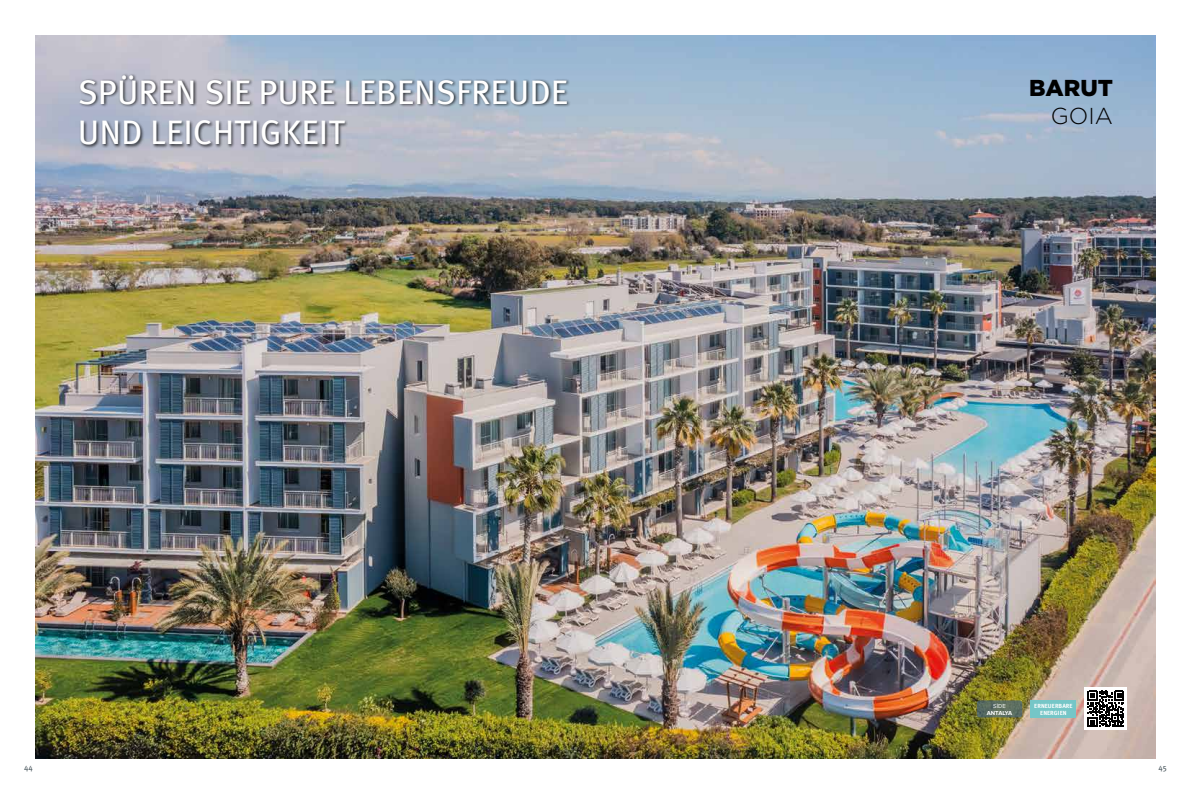
<style>
.page{position:relative;width:1191px;height:794px;background:#fff}
.page>*{position:absolute;margin:0;border:0;box-sizing:border-box;transform-origin:0 0}
.t1{font:34px/40.8px "Meta Pro";color:#fff}
.t2{font:900 23px "Gotham";color:#000}
.t3{font:300 23px "Gotham";color:#000}
.t4{font:8px "Meta Pro";color:#4e5b61}
.t5{font:700 6px/7.2px "Meta Pro";letter-spacing:.01em;color:#fff;text-align:center}
.t6{font:700 6px "Proxima Nova";letter-spacing:-.03em;color:#fff}
.t7{font:6px "Proxima Nova";color:#fff}
</style>
<div class="page">
<img style="left:35px;top:35px;width:1120px;height:723px">
<div style="left:79px;top:73px;width:492px;height:76px;background:#000;opacity:.75"></div>
<div style="left:1084px;top:687px;width:43px;height:43px;background:#fff"></div>
<svg style="left:1087px;top:690px;width:37px;height:37px"></svg>
<div style="left:1030px;top:700px;width:46px;height:17px;background:#75c6c7"></div>
<svg style="left:977px;top:700px;width:45px;height:17px"></svg>
<p class="t1" style="left:78px;top:72px;width:492px">SPÜREN SIE PURE LEBENSFREUDE<br>UND LEICHTIGKEIT</p>
<p class="t2" style="left:1029px;top:72px;width:85px">BARUT</p>
<p class="t3" style="left:1051px;top:101px;width:64px">GOIA</p>
<p class="t7" style="left:993px;top:702px;width:14px">SİDE</p>
<p class="t6" style="left:986px;top:709px;width:27px">ANTALYA</p>
<p class="t5" style="left:1034px;top:702px;width:40px">ERNEUERBARE<br>ENERGIEN</p>
<p class="t4" style="left:24px;top:762px;width:11px">44</p>
<p class="t4" style="left:1158px;top:762px;width:10px">45</p>
</div>
